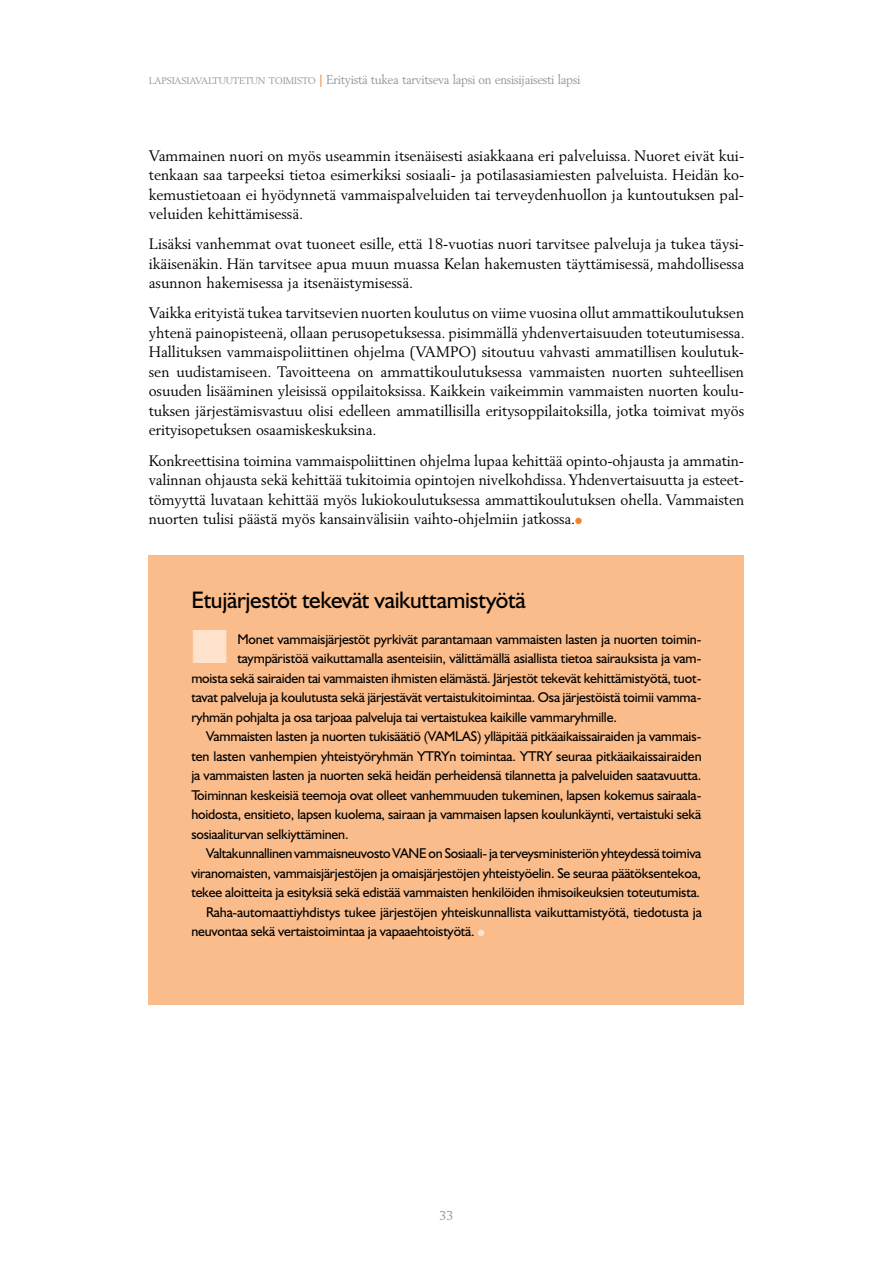
<style>
.page{position:relative;width:893px;height:1263px;background:#fff}
.page>*{position:absolute;margin:0;border:0;box-sizing:border-box;transform-origin:0 0}
.t1{font:24px "Humanist 521 BT";letter-spacing:-.01em;color:#000}
.t2{font:15px/19.5px "Berling";letter-spacing:-.005em;color:#000;text-align:justify}
.t3{font:14.25px "Humanist 521 BT";letter-spacing:-.015em;color:#000}
.t4{font:12.75px "Berling";letter-spacing:-.025em;color:#8e979d;scale:.96 1}
.t5{font:12.75px "Berling";letter-spacing:-.025em;color:#8e979d}
.s1{font-size:9.6px}
.s2{font-family:"Humanist 521 BT";font-weight:300;font-size:18px;color:#f5822b}
</style>
<div class="page">
<div style="left:149px;top:556px;width:595px;height:449px;background:#fbbc8b"></div>
<p class="t4" style="left:149px;top:72px;width:451px"><span class="s1">LAPSIASIAVALTUUTETUN TOIMISTO</span> <span class="s2">l</span> Erityistä tukea tarvitseva lapsi on ensisijaisesti lapsi</p>
<p class="t2" style="left:149px;top:145px;width:597px">Vammainen nuori on myös useammin itsenäisesti asiakkaana eri palveluissa. Nuoret eivät kui&shy;tenkaan saa tarpeeksi tietoa esimerkiksi sosiaali- ja potilasasiamiesten palveluista. Heidän ko&shy;kemustietoaan ei hyödynnetä vammaispalveluiden tai terveydenhuollon ja kuntoutuksen pal&shy;veluiden kehittämisessä.</p>
<p class="t2" style="left:149px;top:234px;width:597px">Lisäksi vanhemmat ovat tuoneet esille, että 18-vuotias nuori tarvitsee palveluja ja tukea täysi&shy;ikäisenäkin. Hän tarvitsee apua muun muassa Kelan hakemusten täyttämisessä, mahdollisessa asunnon hakemisessa ja itsenäistymisessä.</p>
<p class="t2" style="left:149px;top:303px;width:597px">Vaikka erityistä tukea tarvitsevien nuorten koulutus on viime vuosina ollut ammattikoulutuksen yhtenä painopisteenä, ollaan perusopetuksessa. pisimmällä yhdenvertaisuuden toteutumisessa.<br>Hallituksen vammaispoliittinen ohjelma (VAMPO) sitoutuu vahvasti ammatillisen koulutuk&shy;sen uudistamiseen. Tavoitteena on ammattikoulutuksessa vammaisten nuorten suhteellisen osuuden lisääminen yleisissä oppilaitoksissa. Kaikkein vaikeimmin vammaisten nuorten koulu&shy;tuksen järjestämisvastuu olisi edelleen ammatillisilla eritysoppilaitoksilla, jotka toimivat myös erityisopetuksen osaamiskeskuksina.</p>
<p class="t2" style="left:149px;top:450px;width:597px">Konkreettisina toimina vammaispoliittinen ohjelma lupaa kehittää opinto-ohjausta ja ammatin&shy;valinnan ohjausta sekä kehittää tukitoimia opintojen nivelkohdissa. Yhdenvertaisuutta ja esteet&shy;tömyyttä luvataan kehittää myös lukiokoulutuksessa ammattikoulutuksen ohella. Vammaisten nuorten tulisi päästä myös kansainvälisiin vaihto-ohjelmiin jatkossa.</p>
<h1 class="t1" style="left:191px;top:585px;width:336px">Etujärjestöt tekevät vaikuttamistyötä</h1>
<p class="t3" style="left:237px;top:630px;width:466px">Monet vammaisjärjestöt pyrkivät parantamaan vammaisten lasten ja nuorten toimin-</p>
<p class="t3" style="left:237px;top:649px;width:466px">taympäristöä vaikuttamalla asenteisiin, välittämällä asiallista tietoa sairauksista ja vam-</p>
<p class="t3" style="left:191px;top:669px;width:512px">moista sekä sairaiden tai vammaisten ihmisten elämästä. Järjestöt tekevät kehittämistyötä, tuot-</p>
<p class="t3" style="left:191px;top:688px;width:512px">tavat palveluja ja koulutusta sekä järjestävät vertaistukitoimintaa. Osa järjestöistä toimii vamma-</p>
<p class="t3" style="left:191px;top:708px;width:427px">ryhmän pohjalta ja osa tarjoaa palveluja tai vertaistukea kaikille vammaryhmille.</p>
<p class="t3" style="left:206px;top:727px;width:497px">Vammaisten lasten ja nuorten tukisäätiö (VAMLAS) ylläpitää pitkäaikaissairaiden ja vammais-</p>
<p class="t3" style="left:191px;top:747px;width:512px">ten lasten vanhempien yhteistyöryhmän YTRYn toimintaa. YTRY seuraa pitkäaikaissairaiden</p>
<p class="t3" style="left:191px;top:766px;width:511px">ja vammaisten lasten ja nuorten sekä heidän perheidensä tilannetta ja palveluiden saatavuutta.</p>
<p class="t3" style="left:191px;top:786px;width:512px">Toiminnan keskeisiä teemoja ovat olleet vanhemmuuden tukeminen, lapsen kokemus sairaala-</p>
<p class="t3" style="left:191px;top:805px;width:511px">hoidosta, ensitieto, lapsen kuolema, sairaan ja vammaisen lapsen koulunkäynti, vertaistuki sekä</p>
<p class="t3" style="left:191px;top:825px;width:159px">sosiaaliturvan selkiyttäminen.</p>
<p class="t3" style="left:206px;top:844px;width:497px">Valtakunnallinen vammaisneuvosto VANE on Sosiaali- ja terveysministeriön yhteydessä toimiva</p>
<p class="t3" style="left:191px;top:864px;width:511px">viranomaisten, vammaisjärjestöjen ja omaisjärjestöjen yhteistyöelin. Se seuraa päätöksentekoa,</p>
<p class="t3" style="left:191px;top:883px;width:510px">tekee aloitteita ja esityksiä sekä edistää vammaisten henkilöiden ihmisoikeuksien toteutumista.</p>
<p class="t3" style="left:206px;top:903px;width:497px">Raha-automaattiyhdistys tukee järjestöjen yhteiskunnallista vaikuttamistyötä, tiedotusta ja</p>
<p class="t3" style="left:191px;top:922px;width:285px">neuvontaa sekä vertaistoimintaa ja vapaaehtoistyötä.</p>
<p class="t5" style="left:439px;top:1208px;width:15px">33</p>
</div>
